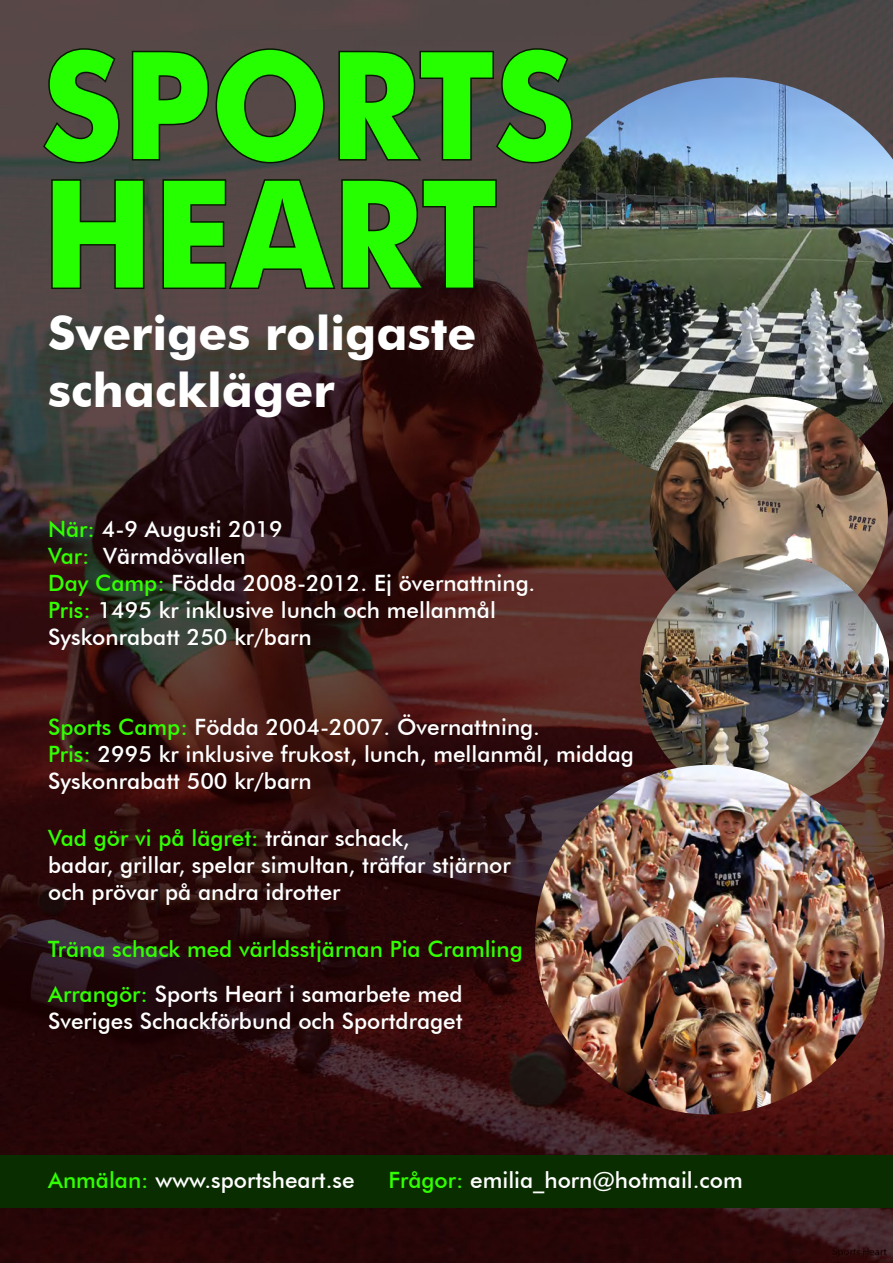
<style>
.page{position:relative;width:893px;height:1263px;background:#fff}
.page>*{position:absolute;margin:0;border:0;box-sizing:border-box;transform-origin:0 0}
.t1{font:700 149.4px/128.4px "Futura BT";color:#26ff00;scale:.93 1}
.t2{font:700 47.4px/56.8px "Futura BT";color:#fff}
.t3{font:500 22.5px/27px "Futura BT";color:#fff}
.t4{font:500 22.5px/45px "Futura BT";color:#32ff00}
.s1{color:#32ff00}
.s2{color:#fff}
</style>
<div class="page">
<img style="left:0;top:0;width:893px;height:1263px">
<img style="left:513px;top:0;width:380px;height:486px">
<img style="left:580px;top:393px;width:313px;height:248px">
<img style="left:636px;top:512px;width:253px;height:244px">
<img style="left:532px;top:756px;width:361px;height:360px">
<div style="left:0;top:1155px;width:893px;height:53px;background:#0a2d00"></div>
<svg style="left:41px;top:47px;width:80px;height:118px;background:#48403c"></svg>
<svg style="left:130px;top:47px;width:196px;height:118px;background:#48413d"></svg>
<svg style="left:337px;top:47px;width:237px;height:118px;background:#433f3a"></svg>
<svg style="left:50px;top:178px;width:96px;height:112px;background:#443f3a"></svg>
<svg style="left:161px;top:178px;width:337px;height:113px;background:#483d3a"></svg>
<h1 class="t1" style="left:42px;top:41px;width:575px">SPORTS<br>HEART</h1>
<h2 class="t2" style="left:48px;top:304px;width:430px">Sveriges roligaste schackläger</h2>
<p class="t3" style="left:48px;top:515px;width:488px"><span class="s1">När:</span> 4-9 Augusti 2019<br><span class="s1">Var:</span> Värmdövallen<br><span class="s1">Day Camp:</span> Födda 2008-2012. Ej övernattning.<br><span class="s1">Pris:</span> 1495 kr inklusive lunch och mellanmål<br>Syskonrabatt 250 kr/barn</p>
<p class="t3" style="left:48px;top:713px;width:587px"><span class="s1">Sports Camp:</span> Födda 2004-2007. Övernattning.<br><span class="s1">Pris:</span> 2995 kr inklusive frukost, lunch, mellanmål, middag<br>Syskonrabatt 500 kr/barn</p>
<p class="t3" style="left:48px;top:824px;width:464px"><span class="s1">Vad gör vi på lägret:</span> tränar schack,<br>badar, grillar, spelar simultan, träffar stjärnor och prövar på andra idrotter</p>
<p class="t4" style="left:48px;top:926px;width:476px">Träna schack med världsstjärnan Pia Cramling<br>Arrangör: <span class="s2">Sports Heart i samarbete med</span></p>
<p class="t3" style="left:48px;top:1007px;width:416px">Sveriges Schackförbund och Sportdraget</p>
<p class="t3" style="left:48px;top:1166px;width:308px"><span class="s1">Anmälan:</span> www.sportsheart.se</p>
<p class="t3" style="left:389px;top:1166px;width:356px"><span class="s1">Frågor:</span> emilia_horn@hotmail.com</p>
</div>
